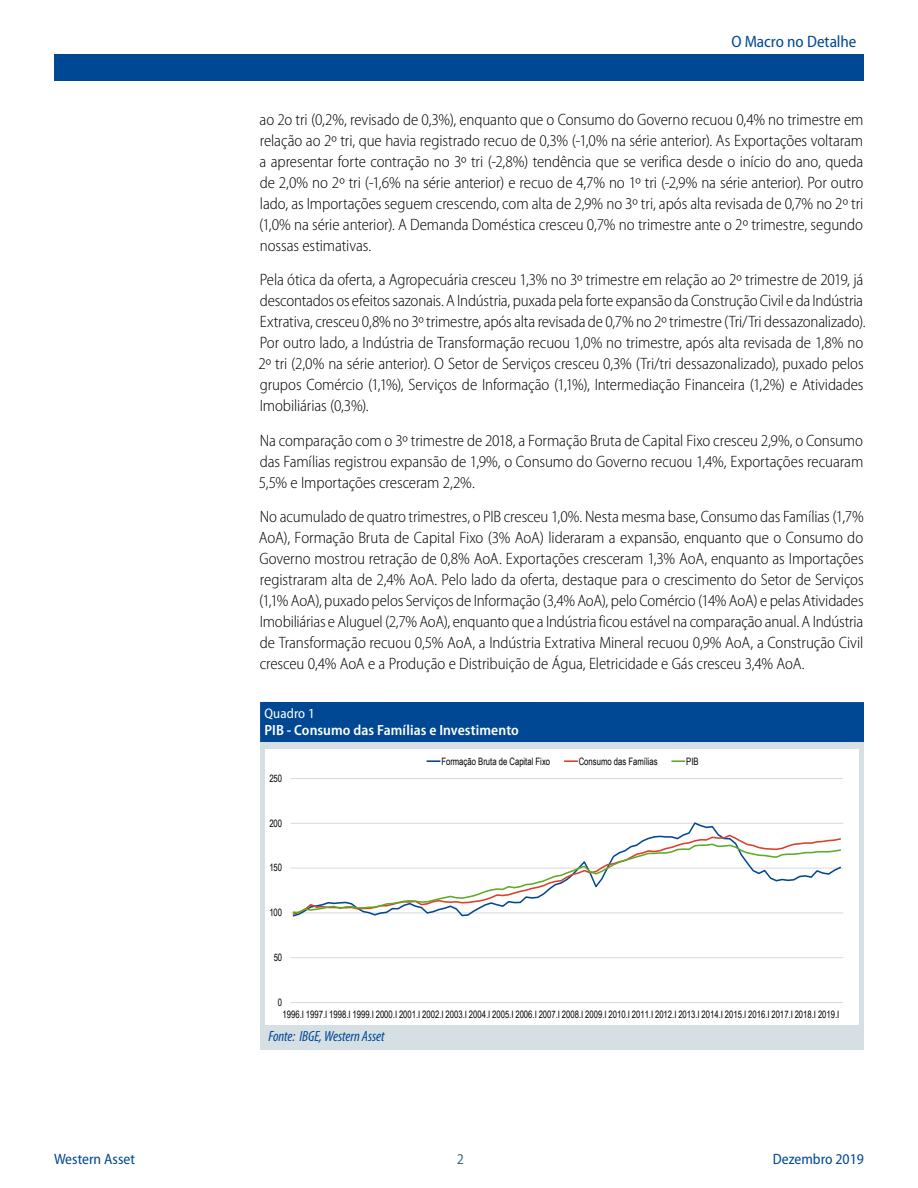
<style>
.page{position:relative;width:918px;height:1188px;background:#fff}
.page>*{position:absolute;margin:0;border:0;box-sizing:border-box;transform-origin:0 0}
.t1{font:300 semi-condensed 16.5px/21px "Myriad Pro";letter-spacing:-.005em;color:#000;text-align:justify}
.t2{font:semi-condensed 16.5px "Myriad Pro";color:#004894}
.t3{font:semi-condensed 15px "Myriad Pro";color:#004894}
.t4{font:semi-condensed 15px "Myriad Pro";color:#3b6e8f}
.t5{font:600 semi-condensed 14.85px "Myriad Pro";letter-spacing:.005em;color:#fff}
.t6{font:italic condensed 14.85px "Myriad Pro";letter-spacing:-.005em;color:#004894}
.t7{font:semi-condensed 13.95px "Myriad Pro";letter-spacing:.005em;color:#fff}
.t8{font:10.2px "Arial Narrow";letter-spacing:-.005em;color:#000;scale:.92 1}
</style>
<div class="page">
<div style="left:54px;top:54px;width:810px;height:27px;background:#004894"></div>
<div style="left:260px;top:702px;width:604px;height:40px;background:#004894"></div>
<div style="left:260px;top:742px;width:604px;height:308px;background:#d6e0e4"></div>
<div style="left:265px;top:749px;width:593px;height:276px;background:#fff"></div>
<hr style="left:291px;top:957px;width:552px;height:1px;background:#dadada">
<hr style="left:291px;top:913px;width:552px;height:1px;background:#dadada">
<hr style="left:291px;top:868px;width:552px;height:1px;background:#dadada">
<hr style="left:291px;top:823px;width:552px;height:1px;background:#dadada">
<hr style="left:291px;top:778px;width:552px;height:1px;background:#dadada">
<hr style="left:291px;top:1002px;width:552px;height:1px;background:#dadada">
<svg style="left:292px;top:834px;width:549px;height:82px"></svg>
<svg style="left:292px;top:843px;width:550px;height:71px"></svg>
<svg style="left:427px;top:760px;width:13px;height:2px"></svg>
<svg style="left:565px;top:760px;width:12px;height:2px"></svg>
<svg style="left:672px;top:760px;width:13px;height:2px"></svg>
<p class="t2" style="left:731px;top:32px;width:127px">O Macro no Detalhe</p>
<p class="t1" style="left:259px;top:109px;width:606px">ao 2o tri (0,2%, revisado de 0,3%), enquanto que o Consumo do Governo recuou 0,4% no trimestre em relação ao 2º tri, que havia registrado recuo de 0,3% (-1,0% na série anterior). As Exportações voltaram a apresentar forte contração no 3º tri (-2,8%) tendência que se verifica desde o início do ano, queda de 2,0% no 2º tri (-1,6% na série anterior) e recuo de 4,7% no 1º tri (-2,9% na série anterior). Por outro lado, as Importações seguem crescendo, com alta de 2,9% no 3º tri, após alta revisada de 0,7% no 2º tri (1,0% na série anterior). A Demanda Doméstica cresceu 0,7% no trimestre ante o 2º trimestre, segundo nossas estimativas.</p>
<p class="t1" style="left:258px;top:270px;width:609px;text-align:left">Pela ótica da oferta, a Agropecuária cresceu 1,3% no 3º trimestre em relação ao 2º trimestre de 2019, já descontados os efeitos sazonais. A Indústria, puxada pela forte expansão da Construção Civil e da Indústria Extrativa, cresceu 0,8% no 3º trimestre, após alta revisada de 0,7% no 2º trimestre (Tri/Tri dessazonalizado).<br>Por outro lado, a Indústria de Transformação recuou 1,0% no trimestre, após alta revisada de 1,8% no 2º tri (2,0% na série anterior). O Setor de Serviços cresceu 0,3% (Tri/tri dessazonalizado), puxado pelos grupos Comércio (1,1%), Serviços de Informação (1,1%), Intermediação Financeira (1,2%) e Atividades Imobiliárias (0,3%).</p>
<p class="t1" style="left:259px;top:430px;width:606px">Na comparação com o 3º trimestre de 2018, a Formação Bruta de Capital Fixo cresceu 2,9%, o Consumo das Famílias registrou expansão de 1,9%, o Consumo do Governo recuou 1,4%, Exportações recuaram 5,5% e Importações cresceram 2,2%.</p>
<p class="t1" style="left:259px;top:507px;width:606px">No acumulado de quatro trimestres, o PIB cresceu 1,0%. Nesta mesma base, Consumo das Famílias (1,7% AoA), Formação Bruta de Capital Fixo (3% AoA) lideraram a expansão, enquanto que o Consumo do Governo mostrou retração de 0,8% AoA. Exportações cresceram 1,3% AoA, enquanto as Importações registraram alta de 2,4% AoA. Pelo lado da oferta, destaque para o crescimento do Setor de Serviços (1,1% AoA), puxado pelos Serviços de Informação (3,4% AoA), pelo Comércio (14% AoA) e pelas Atividades Imobiliárias e Aluguel (2,7% AoA), enquanto que a Indústria ficou estável na comparação anual. A Indústria de Transformação recuou 0,5% AoA, a Indústria Extrativa Mineral recuou 0,9% AoA, a Construção Civil cresceu 0,4% AoA e a Produção e Distribuição de Água, Eletricidade e Gás cresceu 3,4% AoA.</p>
<p class="t7" style="left:265px;top:706px;width:52px">Quadro 1</p>
<p class="t5" style="left:265px;top:722px;width:256px">PIB - Consumo das Famílias e Investimento</p>
<p class="t8" style="left:269px;top:771px;width:15px">250</p>
<p class="t8" style="left:269px;top:816px;width:15px">200</p>
<p class="t8" style="left:269px;top:860px;width:15px">150</p>
<p class="t8" style="left:269px;top:905px;width:15px">100</p>
<p class="t8" style="left:274px;top:950px;width:11px">50</p>
<p class="t8" style="left:278px;top:995px;width:6px">0</p>
<p class="t8" style="left:441px;top:753px;width:120px">Formação Bruta de Capital Fixo</p>
<p class="t8" style="left:579px;top:753px;width:87px">Consumo das Famílias</p>
<p class="t8" style="left:686px;top:753px;width:15px">PIB</p>
<p class="t8" style="left:283px;top:1007px;width:607px">1996.I 1997.I 1998.I 1999.I 2000.I 2001.I 2002.I 2003.I 2004.I 2005.I 2006.I 2007.I 2008.I 2009.I 2010.I 2011.I 2012.I 2013.I 2014.I 2015.I 2016.I 2017.I 2018.I 2019.I</p>
<p class="t6" style="left:268px;top:1029px;width:118px">Fonte: IBGE, Western Asset</p>
<p class="t3" style="left:54px;top:1151px;width:83px">Western Asset</p>
<p class="t3" style="left:773px;top:1151px;width:93px">Dezembro 2019</p>
<p class="t4" style="left:457px;top:1151px;width:9px">2</p>
</div>
